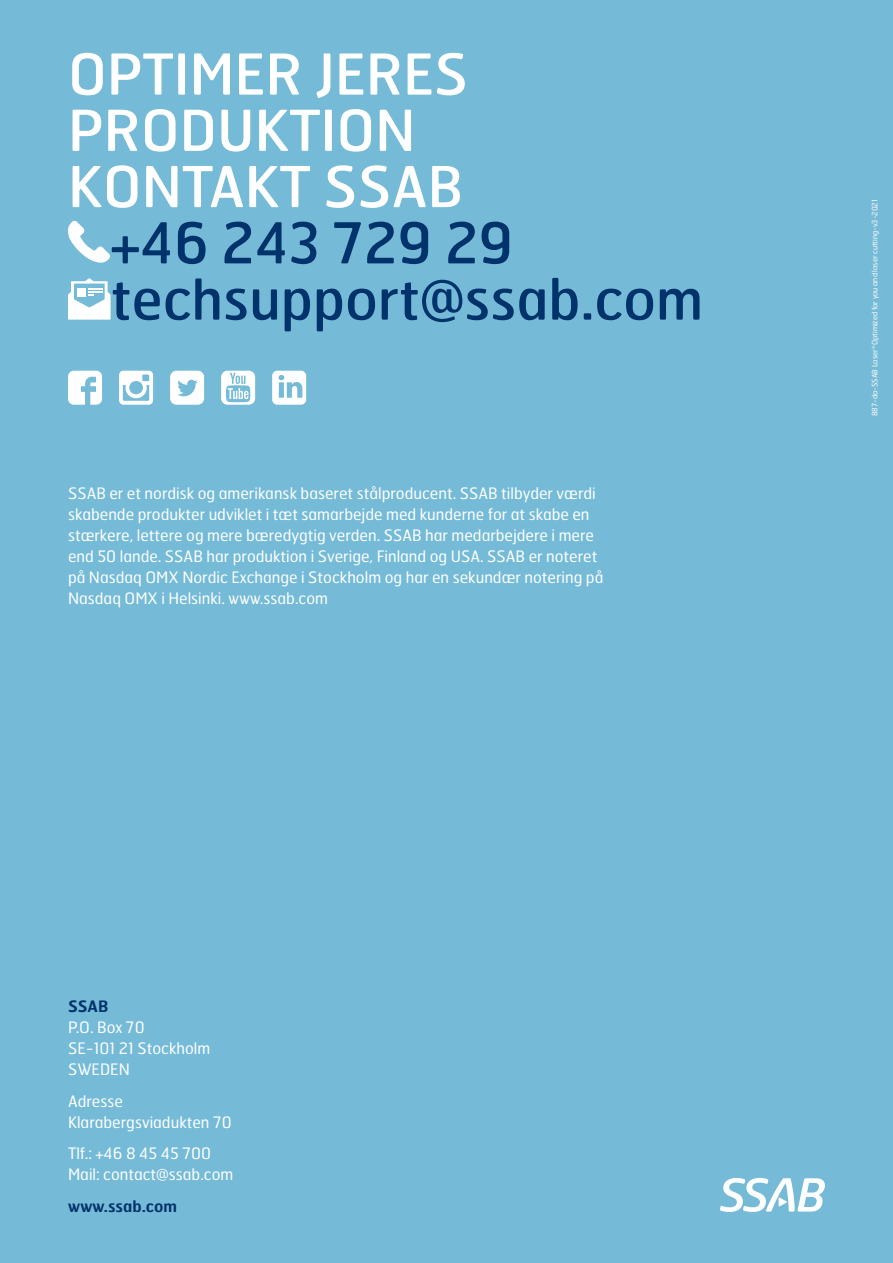
<style>
.page{position:relative;width:893px;height:1263px;background:#75bbd7}
.page>*{position:absolute;margin:0;border:0;box-sizing:border-box;transform-origin:0 0}
.t1{font:56.25px/56.2px "Hermes FB";color:#fff}
.t2{font:56.25px/56.2px "Hermes FB";color:#00336b}
.t3{font:15.75px/21px "Hermes FB";color:#fff}
.t4{font:600 15.75px "Hermes FB";color:#00336b}
.t5{font:7.5px "Hermes FB";color:#fff}
</style>
<div class="page">
<svg style="left:68px;top:371px;width:34px;height:34px"></svg>
<svg style="left:119px;top:371px;width:34px;height:34px"></svg>
<svg style="left:170px;top:371px;width:34px;height:34px"></svg>
<svg style="left:221px;top:371px;width:34px;height:34px"></svg>
<svg style="left:272px;top:371px;width:34px;height:34px"></svg>
<svg style="left:68px;top:221px;width:42px;height:42px"></svg>
<svg style="left:68px;top:278px;width:43px;height:42px"></svg>
<svg style="left:720px;top:1178px;width:105px;height:34px"></svg>
<h1 class="t1" style="left:68px;top:44px;width:402px">OPTIMER JERES<br>PRODUKTION<br>KONTAKT SSAB</h1>
<h1 class="t2" style="left:111px;top:213px;width:594px">+46 243 729 29 techsupport@ssab.com</h1>
<p class="t3" style="left:68px;top:482px;width:537px">SSAB er et nordisk og amerikansk baseret stålproducent. SSAB tilbyder værdi skabende produkter udviklet i tæt samarbejde med kunderne for at skabe en stærkere, lettere og mere bæredygtig verden. SSAB har medarbejdere i mere end 50 lande. SSAB har produktion i Sverige, Finland og USA. SSAB er noteret på Nasdaq OMX Nordic Exchange i Stockholm og har en sekundær notering på Nasdaq OMX i Helsinki. www.ssab.com</p>
<p class="t4" style="left:68px;top:996px;width:42px">SSAB</p>
<p class="t3" style="left:68px;top:1017px;width:144px">P.O. Box 70<br>SE-101 21 Stockholm<br>SWEDEN</p>
<p class="t3" style="left:68px;top:1090px;width:165px">Adresse<br>Klarabergsviadukten 70</p>
<p class="t3" style="left:68px;top:1143px;width:167px">Tlf.: +46 8 45 45 700<br>Mail: contact@ssab.com</p>
<p class="t4" style="left:68px;top:1196px;width:111px">www.ssab.com</p>
<p class="t5" style="left:870px;top:416px;width:218px;rotate:-90deg">887-da-SSAB Laser<sup>®</sup> Optimized for you and laser cutting-v3-2021</p>
</div>
